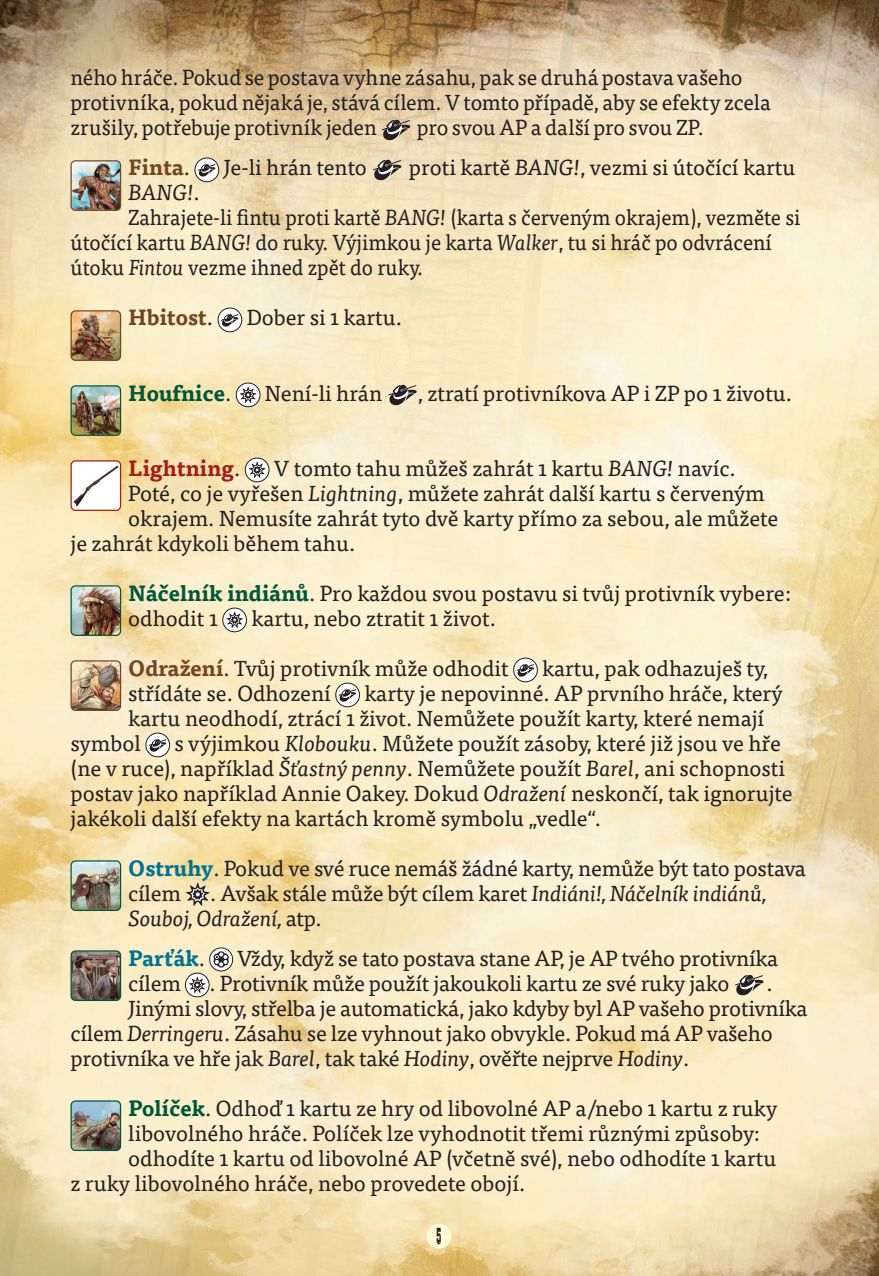
<style>
.page{position:relative;width:879px;height:1276px;background:#fff}
.page>*{position:absolute;margin:0;border:0;box-sizing:border-box;transform-origin:0 0}
.t1{font:22.5px "Saloon After";color:#231f20}
.t2{font:21.75px/25px "Tisa Pro";color:#231f20}
.t3{font:21.75px "Tisa Pro";color:#231f20;scale:.94 1}
.t4{font:italic 21.75px/25px "Tisa Pro";letter-spacing:-.01em;color:#231f20}
.t5{font:700 21.75px "Tisa Pro";color:#724620}
.t6{font:700 21.75px "Tisa Pro";color:#a41e15}
.t7{font:700 21.75px "Tisa Pro";color:#005639}
.t8{font:700 21.75px "Tisa Pro";color:#007292}
.s1{font-weight:400;color:#231f20}
.s2{font-style:italic}
.s3{font-style:normal}
.s4{font-size:21.25px}
.s5{font-weight:700;color:#005639}
.s6{font-weight:700;color:#724620}
.s7{font-weight:700;color:#007292}
</style>
<div class="page">
<img style="left:0;top:0;width:879px;height:1276px">
<img style="left:0;top:167px;width:23px;height:321px">
<svg style="left:381px;top:119px;width:32px;height:22px"></svg>
<img style="left:71px;top:161px;width:50px;height:49px">
<div style="left:71px;top:160px;width:50px;height:51px;border:1px solid #724620;border-radius:4px"></div>
<svg style="left:195px;top:158px;width:24px;height:24px"></svg>
<svg style="left:198px;top:163px;width:20px;height:14px"></svg>
<div style="left:195px;top:158px;width:24px;height:24px;border:1px solid #231f20;border-radius:50%"></div>
<svg style="left:372px;top:159px;width:33px;height:22px"></svg>
<img style="left:71px;top:311px;width:50px;height:49px">
<div style="left:71px;top:310px;width:50px;height:51px;border:1px solid #724620;border-radius:4px"></div>
<svg style="left:218px;top:308px;width:24px;height:24px"></svg>
<svg style="left:221px;top:313px;width:20px;height:14px"></svg>
<div style="left:218px;top:308px;width:24px;height:24px;border:1px solid #231f20;border-radius:50%"></div>
<img style="left:71px;top:386px;width:50px;height:49px">
<div style="left:71px;top:385px;width:50px;height:51px;border:1px solid #005639;border-radius:4px"></div>
<svg style="left:236px;top:383px;width:24px;height:24px"></svg>
<svg style="left:240px;top:386px;width:17px;height:17px"></svg>
<div style="left:236px;top:383px;width:24px;height:24px;border:1px solid #231f20;border-radius:50%"></div>
<svg style="left:388px;top:384px;width:32px;height:22px"></svg>
<img style="left:71px;top:461px;width:50px;height:49px">
<div style="left:71px;top:460px;width:50px;height:51px;border:1px solid #a41e15;border-radius:4px"></div>
<svg style="left:245px;top:458px;width:24px;height:24px"></svg>
<svg style="left:249px;top:461px;width:17px;height:17px"></svg>
<div style="left:245px;top:458px;width:24px;height:24px;border:1px solid #231f20;border-radius:50%"></div>
<img style="left:71px;top:586px;width:50px;height:49px">
<div style="left:71px;top:585px;width:50px;height:51px;border:1px solid #005639;border-radius:4px"></div>
<svg style="left:223px;top:608px;width:24px;height:24px"></svg>
<svg style="left:226px;top:611px;width:17px;height:17px"></svg>
<div style="left:222px;top:608px;width:25px;height:24px;border:1px solid #231f20;border-radius:50%"></div>
<img style="left:71px;top:661px;width:50px;height:49px">
<div style="left:71px;top:660px;width:50px;height:51px;border:1px solid #724620;border-radius:4px"></div>
<svg style="left:514px;top:658px;width:23px;height:24px"></svg>
<svg style="left:516px;top:663px;width:20px;height:14px"></svg>
<div style="left:513px;top:658px;width:25px;height:24px;border:1px solid #231f20;border-radius:50%"></div>
<svg style="left:336px;top:683px;width:23px;height:24px"></svg>
<svg style="left:339px;top:688px;width:19px;height:14px"></svg>
<div style="left:335px;top:683px;width:25px;height:24px;border:1px solid #231f20;border-radius:50%"></div>
<svg style="left:146px;top:733px;width:24px;height:24px"></svg>
<svg style="left:149px;top:738px;width:19px;height:14px"></svg>
<div style="left:145px;top:733px;width:25px;height:24px;border:1px solid #231f20;border-radius:50%"></div>
<img style="left:71px;top:861px;width:50px;height:49px">
<div style="left:71px;top:860px;width:50px;height:51px;border:1px solid #005639;border-radius:4px"></div>
<svg style="left:186px;top:882px;width:24px;height:24px"></svg>
<img style="left:71px;top:951px;width:50px;height:49px">
<div style="left:71px;top:950px;width:50px;height:51px;border:1px solid #005639;border-radius:4px"></div>
<svg style="left:210px;top:948px;width:23px;height:23px"></svg>
<svg style="left:213px;top:951px;width:16px;height:16px"></svg>
<div style="left:209px;top:947px;width:24px;height:24px;border:1px solid #231f20;border-radius:50%"></div>
<svg style="left:185px;top:973px;width:24px;height:24px"></svg>
<svg style="left:189px;top:976px;width:17px;height:17px"></svg>
<div style="left:185px;top:973px;width:25px;height:24px;border:1px solid #231f20;border-radius:50%"></div>
<svg style="left:734px;top:974px;width:33px;height:22px"></svg>
<img style="left:71px;top:1101px;width:50px;height:49px">
<div style="left:71px;top:1100px;width:50px;height:51px;border:1px solid #005639;border-radius:4px"></div>
<div style="left:427px;top:1223px;width:24px;height:25px;background:#fffbd3;border-radius:50%"></div>
<p class="t2" style="left:71px;top:64px;width:702px">ného hráče. Pokud se postava vyhne zásahu, pak se druhá postava vašeho protivníka, pokud nějaká je, stává cílem. V tomto případě, aby se efekty zcela zrušily, potřebuje protivník jeden</p>
<p class="t2" style="left:417px;top:114px;width:289px">pro svou AP a další pro svou ZP.</p>
<p class="t5" style="left:128px;top:150px;width:63px">Finta<span class="s1">.</span></p>
<p class="t2" style="left:224px;top:154px;width:145px">Je-li hrán tento</p>
<p class="t2" style="left:409px;top:154px;width:388px">proti kartě <span class="s2">BANG!</span>, vezmi si útočící kartu</p>
<p class="t4" style="left:128px;top:179px;width:73px">BANG!<span class="s3">.</span></p>
<p class="t3" style="left:128px;top:202px;width:716px">Zahrajete-li fintu proti kartě <span class="s2">BANG!</span> (karta s červeným okrajem), vezměte si</p>
<p class="t3" style="left:71px;top:227px;width:748px">útočící kartu <span class="s2">BANG!</span> do ruky. Výjimkou je karta <span class="s2">Walker</span>, tu si hráč po odvrácení</p>
<p class="t3" style="left:71px;top:252px;width:377px">útoku <span class="s2">Fintou</span> vezme ihned zpět do ruky.</p>
<p class="t5" style="left:128px;top:300px;width:86px">Hbitost<span class="s1">.</span></p>
<p class="t2" style="left:247px;top:304px;width:157px">Dober si 1 kartu.</p>
<p class="t7" style="left:128px;top:375px;width:105px">Houfnice<span class="s1">.</span></p>
<p class="t2" style="left:265px;top:379px;width:119px">Není-li hrán</p>
<p class="t2" style="left:418px;top:379px;width:376px"><span class="s4">,</span> ztratí protivníkova AP i ZP po 1 životu.</p>
<p class="t6" style="left:128px;top:450px;width:114px">Lightning<span class="s1">.</span></p>
<p class="t2" style="left:274px;top:454px;width:463px">V tomto tahu můžeš zahrát 1 kartu <span class="s2">BANG!</span> navíc.</p>
<p class="t2" style="left:128px;top:479px;width:638px">Poté, co je vyřešen <span class="s2">Lightning</span>, můžete zahrát další kartu s červeným</p>
<p class="t2" style="left:128px;top:504px;width:651px">okrajem. Nemusíte zahrát tyto dvě karty přímo za sebou, ale můžete</p>
<p class="t2" style="left:71px;top:529px;width:286px">je zahrát kdykoli během tahu.</p>
<p class="t2" style="left:128px;top:579px;width:664px"><span class="s5">Náčelník indiánů</span>. Pro každou svou postavu si tvůj protivník vybere: odhodit 1</p>
<p class="t2" style="left:251px;top:604px;width:246px">kartu, nebo ztratit 1 život.</p>
<p class="t2" style="left:128px;top:654px;width:382px"><span class="s6">Odražení</span>. Tvůj protivník může odhodit</p>
<p class="t2" style="left:542px;top:654px;width:227px">kartu, pak odhazuješ ty,</p>
<p class="t2" style="left:128px;top:679px;width:204px">střídáte se. Odhození</p>
<p class="t2" style="left:364px;top:679px;width:420px">karty je nepovinné. AP prvního hráče, který</p>
<p class="t2" style="left:128px;top:704px;width:637px">kartu neodhodí, ztrácí 1 život. Nemůžete použít karty, které nemají</p>
<p class="t2" style="left:71px;top:729px;width:72px">symbol</p>
<p class="t2" style="left:71px;top:729px;width:723px;text-indent:104px">s výjimkou <span class="s2">Klobouku</span>. Můžete použít zásoby, které již jsou ve hře (ne v ruce), například <span class="s2">Šťastný penny</span>. Nemůžete použít <span class="s2">Barel</span>, ani schopnosti postav jako například Annie Oakey. Dokud <span class="s2">Odražení</span> neskončí, tak ignorujte jakékoli další efekty na kartách kromě symbolu „vedle“.</p>
<p class="t2" style="left:128px;top:854px;width:679px"><span class="s7">Ostruhy</span>. Pokud ve své ruce nemáš žádné karty, nemůže být tato postava cílem</p>
<p class="t4" style="left:128px;top:879px;width:640px;text-indent:82px"><span class="s3">. Avšak stále může být cílem karet</span> Indiáni!, Náčelník indiánů,<br>Souboj, Odražení, <span class="s3">atp.</span></p>
<p class="t8" style="left:128px;top:940px;width:78px">Parťák<span class="s1">.</span></p>
<p class="t2" style="left:237px;top:944px;width:543px">Vždy, když se tato postava stane AP, je AP tvého protivníka</p>
<p class="t2" style="left:128px;top:969px;width:54px">cílem</p>
<p class="t2" style="left:210px;top:969px;width:521px">. Protivník může použít jakoukoli kartu ze své ruky jako</p>
<p class="t2" style="left:767px;top:969px;width:8px">.</p>
<p class="t2" style="left:128px;top:994px;width:681px">Jinými slovy, střelba je automatická, jako kdyby byl AP vašeho protivníka</p>
<p class="t2" style="left:71px;top:1019px;width:704px">cílem <span class="s2">Derringeru</span>. Zásahu se lze vyhnout jako obvykle. Pokud má AP vašeho</p>
<p class="t2" style="left:71px;top:1044px;width:620px">protivníka ve hře jak <span class="s2">Barel</span>, tak také <span class="s2">Hodiny</span>, ověřte nejprve <span class="s2">Hodiny</span>.</p>
<p class="t2" style="left:128px;top:1094px;width:651px"><span class="s5">Políček</span>. Odhoď 1 kartu ze hry od libovolné AP a/nebo 1 kartu z ruky</p>
<p class="t2" style="left:128px;top:1119px;width:633px">libovolného hráče. Políček lze vyhodnotit třemi různými způsoby:</p>
<p class="t2" style="left:128px;top:1144px;width:650px">odhodíte 1 kartu od libovolné AP (včetně své), nebo odhodíte 1 kartu</p>
<p class="t2" style="left:71px;top:1169px;width:456px">z ruky libovolného hráče, nebo provedete obojí.</p>
<p class="t1" style="left:436px;top:1223px;width:8px">5</p>
</div>
